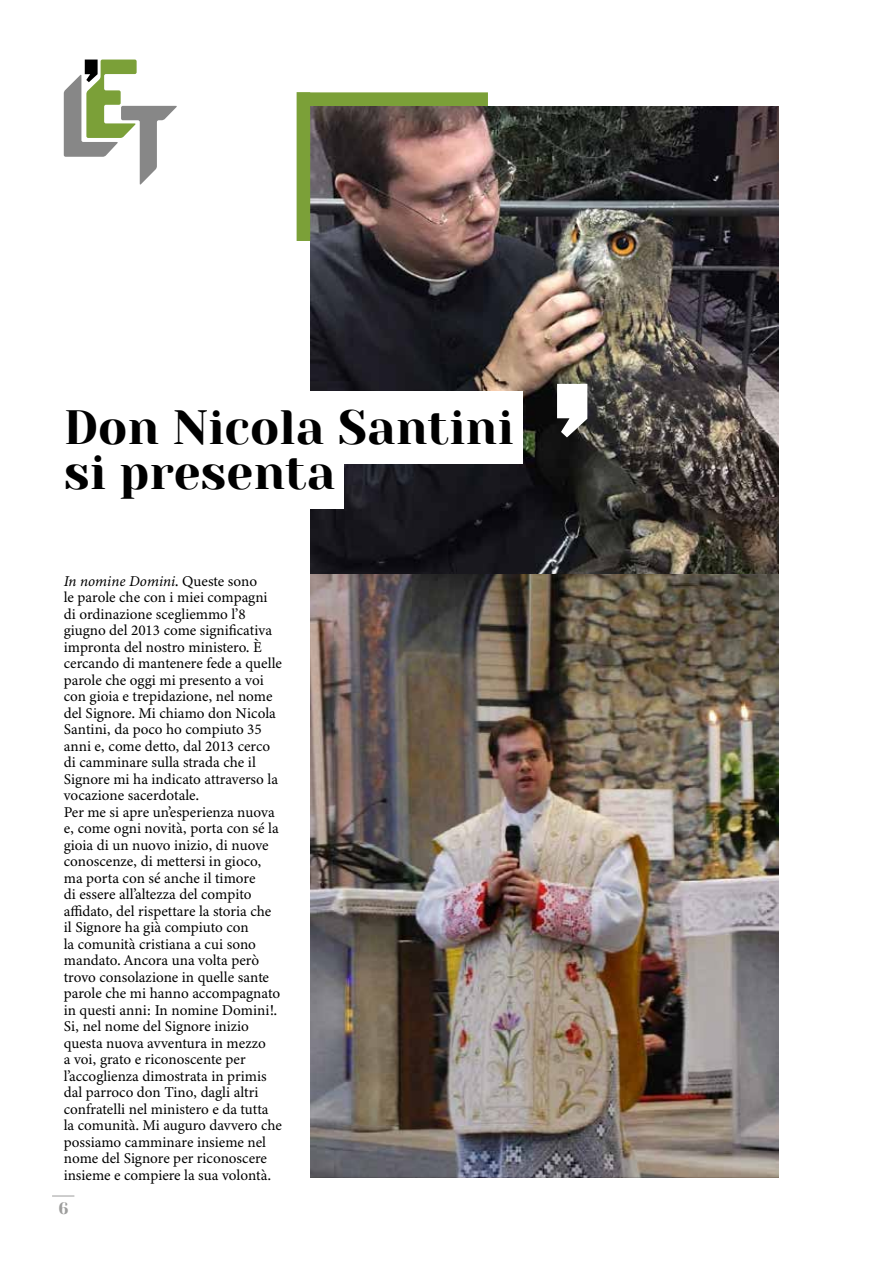
<style>
.page{position:relative;width:893px;height:1263px;background:#fff}
.page>*{position:absolute;margin:0;border:0;box-sizing:border-box;transform-origin:0 0}
.t1{font:48px/45px "Yeseva One";color:#000}
.t2{font:16.5px "Yeseva One";color:#9d9d9c}
.t3{font:15px/16.5px "Minion Variable Concept";color:#000}
.s1{font-style:italic}
</style>
<div class="page">
<svg style="left:52px;top:1196px;width:22px;height:1px"></svg>
<img style="left:310px;top:106px;width:468px;height:1072px">
<svg style="left:64px;top:60px;width:113px;height:125px"></svg>
<svg style="left:557px;top:384px;width:30px;height:53px"></svg>
<svg style="left:297px;top:92px;width:191px;height:149px"></svg>
<div style="left:55px;top:392px;width:467px;height:72px;background:#fff"></div>
<div style="left:55px;top:437px;width:289px;height:72px;background:#fff"></div>
<h1 class="t1" style="left:64px;top:403px;width:452px">Don Nicola Santini si presenta</h1>
<p class="t3" style="left:64px;top:573px;width:220px"><span class="s1">In nomine Domini</span>. Queste sono<br>le parole che con i miei compagni di ordinazione scegliemmo l’8 giugno del 2013 come significativa impronta del nostro ministero. È cercando di mantenere fede a quelle parole che oggi mi presento a voi con gioia e trepidazione, nel nome del Signore. Mi chiamo don Nicola<br>Santini, da poco ho compiuto 35 anni e, come detto, dal 2013 cerco di camminare sulla strada che il<br>Signore mi ha indicato attraverso la vocazione sacerdotale.<br>Per me si apre un’esperienza nuova e, come ogni novità, porta con sé la gioia di un nuovo inizio, di nuove conoscenze, di mettersi in gioco, ma porta con sé anche il timore<br>di essere all’altezza del compito affidato, del rispettare la storia che il Signore ha già compiuto con<br>la comunità cristiana a cui sono mandato. Ancora una volta però trovo consolazione in quelle sante parole che mi hanno accompagnato in questi anni: In nomine Domini!.<br>Si, nel nome del Signore inizio questa nuova avventura in mezzo<br>a voi, grato e riconoscente per l’accoglienza dimostrata in primis dal parroco don Tino, dagli altri confratelli nel ministero e da tutta la comunità. Mi auguro davvero che possiamo camminare insieme nel nome del Signore per riconoscere insieme e compiere la sua volontà.</p>
<p class="t2" style="left:58px;top:1196px;width:12px">6</p>
</div>
